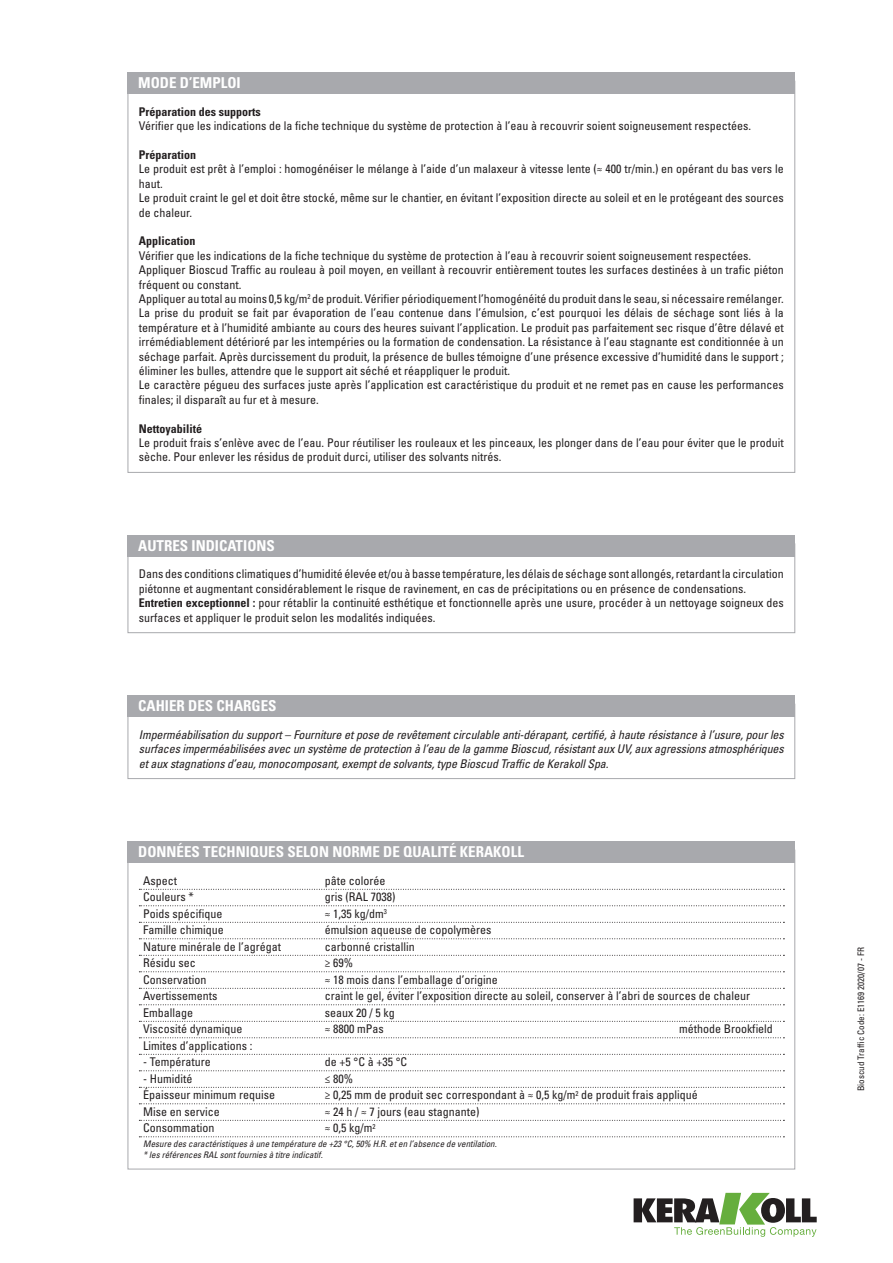
<style>
.page{position:relative;width:893px;height:1263px;background:#fff}
.page>*{position:absolute;margin:0;border:0;box-sizing:border-box;transform-origin:0 0}
.titolo_box{font:700 condensed 15px "Univers LT Std";color:#fff}
.testo_box{font:condensed 12px/14.4px "Univers LT Std";color:#231f20}
.tabelle_-_testo{font:condensed 12px "Univers LT Std";color:#231f20}
.testo_box_corsivo{font:italic condensed 12px/14.4px "Univers LT Std";letter-spacing:-.01em;color:#231f20;text-align:justify}
.testo_box_bold{font:condensed 12px/14.4px "Univers LT Std";color:#231f20}
.testo_box_bold-2{font:700 condensed 12px "Univers LT Std";color:#231f20}
.tabelle_-_note{font:italic condensed 9px "Univers LT Std";color:#231f20}
.notag_eco_codice_sc{font:condensed 9px "Univers LT Std";color:#231f20}
.s1{font-weight:700}
</style>
<div class="page">
<svg style="left:634px;top:1193px;width:183px;height:44px"></svg>
<div style="left:128px;top:72px;width:667px;height:22px;background:#a8a9ad"></div>
<div style="left:128px;top:543px;width:667px;height:90px;border:1px solid #a8a9ad"></div>
<div style="left:128px;top:535px;width:667px;height:21px;background:#a8a9ad"></div>
<div style="left:128px;top:704px;width:667px;height:75px;border:1px solid #a8a9ad"></div>
<div style="left:128px;top:695px;width:667px;height:21px;background:#a8a9ad"></div>
<svg style="left:139px;top:889px;width:645px;height:1px"></svg>
<svg style="left:139px;top:905px;width:645px;height:1px"></svg>
<svg style="left:139px;top:922px;width:645px;height:1px"></svg>
<svg style="left:139px;top:938px;width:645px;height:1px"></svg>
<svg style="left:139px;top:955px;width:645px;height:1px"></svg>
<svg style="left:139px;top:971px;width:645px;height:1px"></svg>
<svg style="left:139px;top:988px;width:645px;height:1px"></svg>
<svg style="left:139px;top:1004px;width:645px;height:1px"></svg>
<svg style="left:139px;top:1021px;width:645px;height:1px"></svg>
<svg style="left:139px;top:1037px;width:645px;height:1px"></svg>
<svg style="left:139px;top:1054px;width:645px;height:1px"></svg>
<svg style="left:139px;top:1070px;width:645px;height:1px"></svg>
<svg style="left:139px;top:1087px;width:645px;height:1px"></svg>
<svg style="left:139px;top:1103px;width:645px;height:1px"></svg>
<svg style="left:139px;top:1120px;width:645px;height:1px"></svg>
<svg style="left:139px;top:1136px;width:645px;height:1px"></svg>
<div style="left:128px;top:841px;width:667px;height:21px;background:#a8a9ad"></div>
<p class="titolo_box" style="left:138px;top:74px;width:104px">MODE D’EMPLOI</p>
<p class="testo_box_bold-2" style="left:139px;top:104px;width:123px">Préparation des supports</p>
<p class="testo_box" style="left:139px;top:119px;width:614px">Vérifier que les indications de la fiche technique du système de protection à l’eau à recouvrir soient soigneusement respectées.</p>
<p class="testo_box_bold-2" style="left:139px;top:147px;width:59px">Préparation</p>
<p class="testo_box_bold" style="left:139px;top:162px;width:646px">Le produit est prêt à l’emploi : homogénéiser le mélange à l’aide d’un malaxeur à vitesse lente (≈ 400 tr/min.) en opérant du bas vers le haut.</p>
<p class="testo_box_bold" style="left:139px;top:191px;width:646px">Le produit craint le gel et doit être stocké, même sur le chantier, en évitant l’exposition directe au soleil et en le protégeant des sources de chaleur.</p>
<p class="testo_box_bold-2" style="left:139px;top:234px;width:58px">Application</p>
<p class="testo_box" style="left:139px;top:248px;width:614px">Vérifier que les indications de la fiche technique du système de protection à l’eau à recouvrir soient soigneusement respectées.</p>
<p class="testo_box" style="left:139px;top:263px;width:646px">Appliquer Bioscud Traffic au rouleau à poil moyen, en veillant à recouvrir entièrement toutes les surfaces destinées à un trafic piéton fréquent ou constant.</p>
<p class="testo_box" style="left:139px;top:291px;width:646px">Appliquer au total au moins 0,5 kg/m<sup>2</sup> de produit. Vérifier périodiquement l’homogénéité du produit dans le seau, si nécessaire remélanger.</p>
<p class="testo_box" style="left:139px;top:306px;width:646px;text-align:justify">La prise du produit se fait par évaporation de l’eau contenue dans l’émulsion, c’est pourquoi les délais de séchage sont liés à la température et à l’humidité ambiante au cours des heures suivant l’application. Le produit pas parfaitement sec risque d’être délavé et irrémédiablement détérioré par les intempéries ou la formation de condensation. La résistance à l’eau stagnante est conditionnée à un séchage parfait. Après durcissement du produit, la présence de bulles témoigne d’une présence excessive d’humidité dans le support ; éliminer les bulles, attendre que le support ait séché et réappliquer le produit.</p>
<p class="testo_box" style="left:139px;top:378px;width:646px">Le caractère pégueu des surfaces juste après l’application est caractéristique du produit et ne remet pas en cause les performances finales; il disparaît au fur et à mesure.</p>
<p class="testo_box_bold-2" style="left:139px;top:421px;width:65px">Nettoyabilité</p>
<p class="testo_box" style="left:139px;top:435px;width:646px">Le produit frais s’enlève avec de l’eau. Pour réutiliser les rouleaux et les pinceaux, les plonger dans de l’eau pour éviter que le produit sèche. Pour enlever les résidus de produit durci, utiliser des solvants nitrés.</p>
<p class="titolo_box" style="left:138px;top:536px;width:138px">AUTRES INDICATIONS</p>
<p class="testo_box" style="left:139px;top:567px;width:646px">Dans des conditions climatiques d’humidité élevée et/ou à basse température, les délais de séchage sont allongés, retardant la circulation piétonne et augmentant considérablement le risque de ravinement, en cas de précipitations ou en présence de condensations.</p>
<p class="testo_box" style="left:139px;top:596px;width:646px"><span class="s1">Entretien exceptionnel :</span> pour rétablir la continuité esthétique et fonctionnelle après une usure, procéder à un nettoyage soigneux des surfaces et appliquer le produit selon les modalités indiquées.</p>
<p class="titolo_box" style="left:138px;top:697px;width:140px">CAHIER DES CHARGES</p>
<p class="testo_box_corsivo" style="left:139px;top:727px;width:646px">Imperméabilisation du support – Fourniture et pose de revêtement circulable anti-dérapant, certifié, à haute résistance à l’usure, pour les surfaces imperméabilisées avec un système de protection à l’eau de la gamme Bioscud, résistant aux UV, aux agressions atmosphériques et aux stagnations d’eau, monocomposant, exempt de solvants, type Bioscud Traffic de Kerakoll Spa.</p>
<p class="titolo_box" style="left:138px;top:843px;width:387px">DONNÉES TECHNIQUES SELON NORME DE QUALITÉ KERAKOLL</p>
<p class="tabelle_-_testo" style="left:143px;top:873px;width:35px">Aspect</p>
<p class="tabelle_-_testo" style="left:325px;top:873px;width:62px">pâte colorée</p>
<p class="tabelle_-_testo" style="left:143px;top:889px;width:52px">Couleurs *</p>
<p class="tabelle_-_testo" style="left:325px;top:889px;width:72px">gris (RAL 7038)</p>
<p class="tabelle_-_testo" style="left:143px;top:906px;width:81px">Poids spécifique</p>
<p class="tabelle_-_testo" style="left:325px;top:906px;width:63px">≈ 1,35 kg/dm<sup>3</sup></p>
<p class="tabelle_-_testo" style="left:143px;top:922px;width:82px">Famille chimique</p>
<p class="tabelle_-_testo" style="left:325px;top:922px;width:168px">émulsion aqueuse de copolymères</p>
<p class="tabelle_-_testo" style="left:143px;top:939px;width:139px">Nature minérale de l’agrégat</p>
<p class="tabelle_-_testo" style="left:325px;top:939px;width:91px">carbonné cristallin</p>
<p class="tabelle_-_testo" style="left:143px;top:955px;width:54px">Résidu sec</p>
<p class="tabelle_-_testo" style="left:325px;top:955px;width:30px">≥ 69%</p>
<p class="tabelle_-_testo" style="left:143px;top:972px;width:65px">Conservation</p>
<p class="tabelle_-_testo" style="left:325px;top:972px;width:174px">≈ 18 mois dans l’emballage d’origine</p>
<p class="tabelle_-_testo" style="left:143px;top:988px;width:76px">Avertissements</p>
<p class="tabelle_-_testo" style="left:325px;top:988px;width:427px">craint le gel, éviter l’exposition directe au soleil, conserver à l’abri de sources de chaleur</p>
<p class="tabelle_-_testo" style="left:143px;top:1005px;width:51px">Emballage</p>
<p class="tabelle_-_testo" style="left:325px;top:1005px;width:71px">seaux 20 / 5 kg</p>
<p class="tabelle_-_testo" style="left:143px;top:1021px;width:101px">Viscosité dynamique</p>
<p class="tabelle_-_testo" style="left:325px;top:1021px;width:60px">≈ 8800 mPas</p>
<p class="tabelle_-_testo" style="left:679px;top:1021px;width:95px">méthode Brookfield</p>
<p class="tabelle_-_testo" style="left:143px;top:1038px;width:111px">Limites d’applications :</p>
<p class="tabelle_-_testo" style="left:143px;top:1054px;width:69px">- Température</p>
<p class="tabelle_-_testo" style="left:325px;top:1054px;width:84px">de +5 °C à +35 °C</p>
<p class="tabelle_-_testo" style="left:143px;top:1071px;width:51px">- Humidité</p>
<p class="tabelle_-_testo" style="left:325px;top:1071px;width:30px">≤ 80%</p>
<p class="tabelle_-_testo" style="left:143px;top:1087px;width:133px">Épaisseur minimum requise</p>
<p class="tabelle_-_testo" style="left:325px;top:1087px;width:374px">≥ 0,25 mm de produit sec correspondant à ≈ 0,5 kg/m<sup>2</sup> de produit frais appliqué</p>
<p class="tabelle_-_testo" style="left:143px;top:1104px;width:78px">Mise en service</p>
<p class="tabelle_-_testo" style="left:325px;top:1104px;width:156px">≈ 24 h / ≈ 7 jours (eau stagnante)</p>
<p class="tabelle_-_testo" style="left:143px;top:1120px;width:73px">Consommation</p>
<p class="tabelle_-_testo" style="left:325px;top:1120px;width:52px">≈ 0,5 kg/m<sup>2</sup></p>
<p class="tabelle_-_note" style="left:143px;top:1138px;width:355px">Mesure des caractéristiques à une température de +23 °C, 50% H.R. et en l’absence de ventilation.</p>
<p class="tabelle_-_note" style="left:143px;top:1149px;width:181px">* les références RAL sont fournies à titre indicatif.</p>
<p class="notag_eco_codice_sc" style="left:855px;top:1091px;width:145px;rotate:-90deg">Bioscud Traffic Code: E1169 2020/07 - FR</p>
</div>
